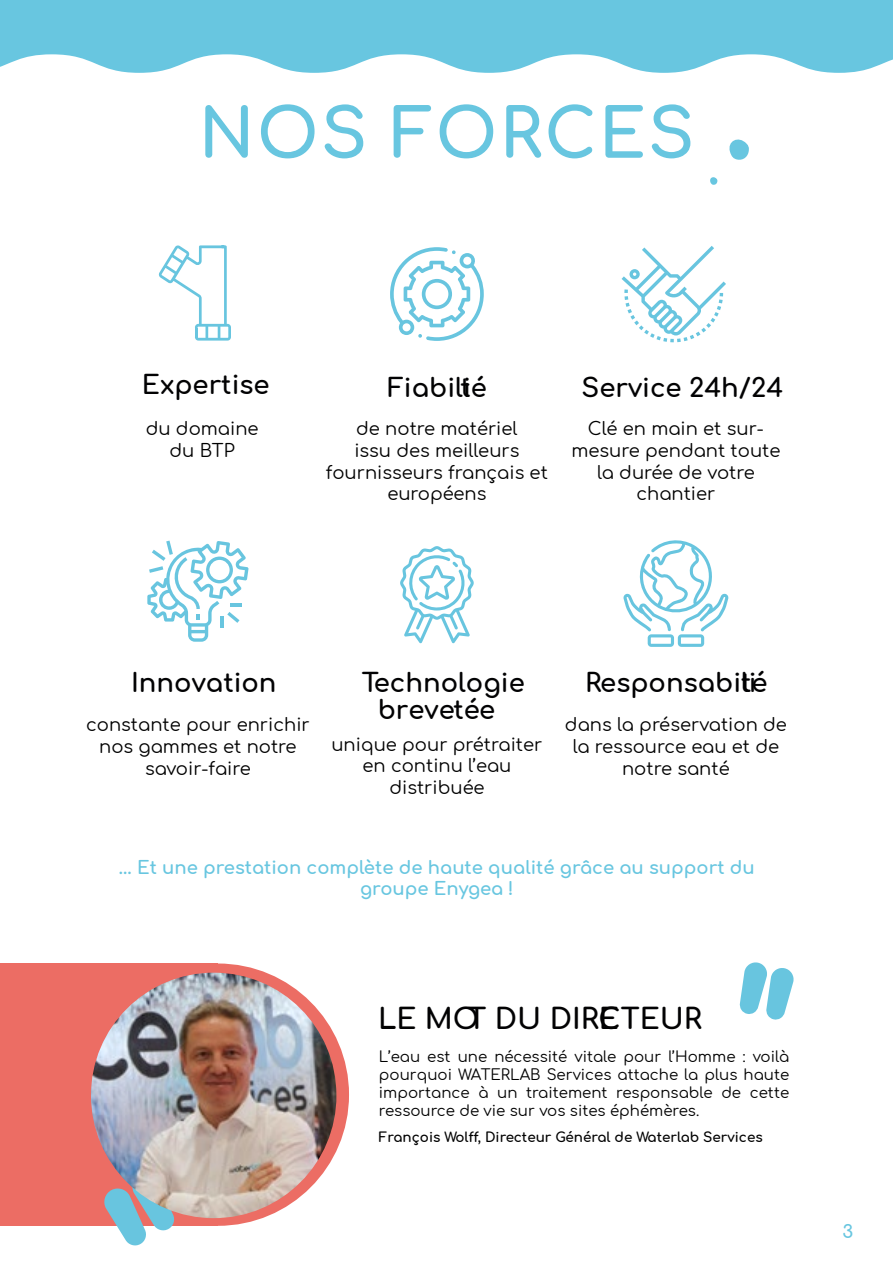
<style>
.page{position:relative;width:893px;height:1263px;background:#fff}
.page>*{position:absolute;margin:0;border:0;box-sizing:border-box;transform-origin:0 0}
.t1{font:700 67.5px "Comfortaa";letter-spacing:.03em;color:#68c6e0}
.t2{font:700 28.65px "Comfortaa";color:#020203}
.t3{font:700 25.8px/27px "Comfortaa";color:#020203;text-align:center}
.t4{font:18px/21.6px "Comfortaa";color:#000;text-align:center}
.t5{font:700 18px/21.6px "Comfortaa";color:#68c6e0;text-align:center}
.t6{font:15px/18px "Comfortaa";color:#000;text-align:justify}
.t7{font:700 13.5px "Comfortaa";color:#000}
</style>
<div class="page">
<svg style="left:158px;top:245px;width:73px;height:96px"></svg>
<svg style="left:390px;top:247px;width:94px;height:94px"></svg>
<svg style="left:622px;top:246px;width:104px;height:96px"></svg>
<svg style="left:147px;top:541px;width:102px;height:101px"></svg>
<svg style="left:400px;top:546px;width:74px;height:97px"></svg>
<svg style="left:623px;top:540px;width:106px;height:107px"></svg>
<div style="left:0;top:963px;width:218px;height:263px;background:#ec6d64"></div>
<div style="left:87px;top:963px;width:262px;height:263px;background:#ec6d64;border-radius:50%"></div>
<img style="left:104px;top:982px;width:228px;height:228px">
<svg style="left:104px;top:1173px;width:70px;height:73px"></svg>
<svg style="left:739px;top:962px;width:55px;height:58px"></svg>
<svg style="left:0;top:0;width:893px;height:73px;background:#7bcde3"></svg>
<svg style="left:710px;top:177px;width:7px;height:8px"></svg>
<svg style="left:729px;top:139px;width:20px;height:21px"></svg>
<img style="left:91px;top:973px;width:245px;height:245px;border-radius:123px">
<h1 class="t1" style="left:199px;top:71px;width:497px">NOS FORCES</h1>
<h3 class="t3" style="left:142px;top:368px;width:129px">Expertise</h3>
<h3 class="t3" style="left:388px;top:371px;width:101px">Fiabilité</h3>
<h3 class="t3" style="left:582px;top:371px;width:203px">Service 24h/24</h3>
<p class="t4" style="left:146px;top:416px;width:114px">du domaine du BTP</p>
<p class="t4" style="left:326px;top:416px;width:223px">de notre matériel<br>issu des meilleurs fournisseurs français et européens</p>
<p class="t4" style="left:571px;top:416px;width:211px">Clé en main et sur&shy;mesure pendant toute la durée de votre chantier</p>
<h3 class="t3" style="left:131px;top:665px;width:147px">Innovation</h3>
<h3 class="t3" style="left:362px;top:665px;width:165px">Technologie brevetée</h3>
<h3 class="t3" style="left:585px;top:665px;width:184px">Responsabilité</h3>
<p class="t4" style="left:565px;top:711px;width:223px">dans la préservation de la ressource eau et de notre santé</p>
<p class="t4" style="left:86px;top:711px;width:225px">constante pour enrichir nos gammes et notre savoir-faire</p>
<p class="t4" style="left:331px;top:731px;width:212px">unique pour prétraiter en continu l’eau distribuée</p>
<p class="t5" style="left:119px;top:854px;width:637px">... Et une prestation complète de haute qualité grâce au support du groupe Enygea !</p>
<h2 class="t2" style="left:378px;top:992px;width:325px">LE MOT DU DIRECTEUR</h2>
<p class="t6" style="left:379px;top:1046px;width:412px">L’eau est une nécessité vitale pour l’Homme : voilà pourquoi WATERLAB Services attache la plus haute importance à un traitement responsable de cette ressource de vie sur vos sites éphémères.</p>
<p class="t7" style="left:379px;top:1124px;width:385px">François Wolff, Directeur Général de Waterlab Services</p>
<p class="t5" style="left:842px;top:1218px;width:12px">3</p>
</div>
